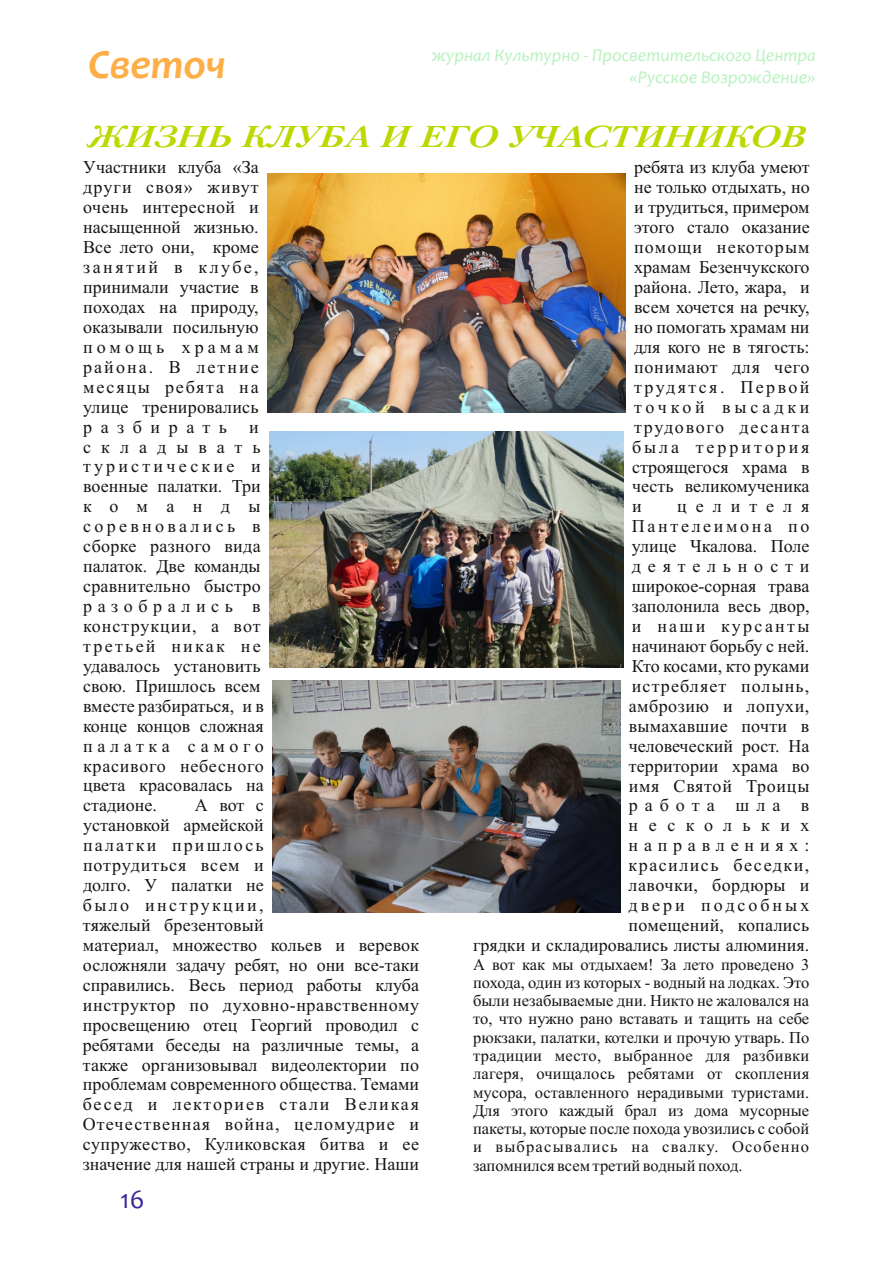
<style>
.page{position:relative;width:893px;height:1263px;background:#fff}
.page>*{position:absolute;margin:0;border:0;box-sizing:border-box;transform-origin:0 0}
.t1{font:italic 700 42px "Candara";color:#feae47}
.t2{font:italic 700 30px "Caslon";color:#bcd800}
.t3{font:27px "Candara";color:#3c2b99}
.t4{font:18px "Times New Roman";letter-spacing:.01em;color:#151616}
.t5{font:18px "Times New Roman";letter-spacing:.03em;color:#151616}
.t6{font:italic 18px/21.9px "Candara";color:#b6f2bc;text-align:right}
.t7{font:18px "Times New Roman";letter-spacing:.065em;color:#151616}
.t8{font:18px "Times New Roman";letter-spacing:.1em;color:#151616}
.t9{font:18px "Times New Roman";letter-spacing:.04em;color:#151616}
.t10{font:18px "Times New Roman";letter-spacing:.035em;color:#151616}
.t11{font:18px "Times New Roman";letter-spacing:.06em;color:#151616}
.t12{font:18px "Times New Roman";letter-spacing:.135em;color:#151616}
.t13{font:18px "Times New Roman";letter-spacing:.165em;color:#151616}
.t14{font:18px "Times New Roman";letter-spacing:.125em;color:#151616}
.t15{font:18px "Times New Roman";letter-spacing:.08em;color:#151616}
.t16{font:18px "Times New Roman";letter-spacing:.095em;color:#151616}
.t17{font:18px "Times New Roman";letter-spacing:.055em;color:#151616}
.t18{font:18px "Times New Roman";letter-spacing:.05em;color:#151616}
.t19{font:18px "Times New Roman";letter-spacing:.045em;color:#151616}
.t20{font:18px "Times New Roman";letter-spacing:.12em;color:#151616}
.t21{font:18px "Times New Roman";letter-spacing:.13em;color:#151616}
.t22{font:18px "Times New Roman";letter-spacing:.115em;color:#151616}
.t23{font:18px "Times New Roman";letter-spacing:.18em;color:#151616}
.t24{font:18px "Times New Roman";letter-spacing:.185em;color:#151616}
.t25{font:18px "Times New Roman";letter-spacing:.145em;color:#151616}
.t26{font:18px "Times New Roman";letter-spacing:.215em;color:#151616}
.t27{font:18px "Times New Roman";letter-spacing:.26em;color:#151616}
.t28{font:18px "Times New Roman";letter-spacing:.325em;color:#151616}
.t29{font:18px "Times New Roman";letter-spacing:.225em;color:#151616}
.t30{font:18px "Times New Roman";letter-spacing:.375em;color:#151616}
.t31{font:18px "Times New Roman";letter-spacing:.31em;color:#151616}
.t32{font:18px "Times New Roman";letter-spacing:.475em;color:#151616}
.t33{font:18px "Times New Roman";letter-spacing:.56em;color:#151616}
.t34{font:18px "Times New Roman";letter-spacing:.39em;color:#151616}
.t35{font:18px "Times New Roman";letter-spacing:.575em;color:#151616}
.t36{font:18px "Times New Roman";letter-spacing:.5em;color:#151616}
.t37{font:18px "Times New Roman";letter-spacing:1.025em;color:#151616}
.t38{font:16.5px/18.3px "Times New Roman";color:#151616}
.t39{font:16.5px "Times New Roman";letter-spacing:.02em;color:#151616}
.t40{font:16.5px "Times New Roman";letter-spacing:.07em;color:#151616}
</style>
<div class="page">
<img style="left:267px;top:174px;width:359px;height:238px">
<img style="left:269px;top:432px;width:355px;height:236px">
<img style="left:273px;top:681px;width:347px;height:231px">
<h1 class="t1" style="left:88px;top:47px;width:139px">Светоч</h1>
<p class="t6" style="left:431px;top:46px;width:386px">журнал Культурно - Просветительского Центра «Русское Возрождение»</p>
<h2 class="t2" style="left:89px;top:127px;width:719px">ЖИЗНЬ КЛУБА И ЕГО УЧАСТИНИКОВ</h2>
<p class="t4" style="left:83px;top:161px;width:177px">Участники клуба «За</p>
<p class="t4" style="left:634px;top:161px;width:177px">ребята из клуба умеют</p>
<p class="t11" style="left:83px;top:181px;width:177px">други своя» живут</p>
<p class="t4" style="left:634px;top:181px;width:177px">не только отдыхать, но</p>
<p class="t4" style="left:83px;top:201px;width:177px">очень интересной и</p>
<p class="t4" style="left:634px;top:201px;width:177px">и трудиться, примером</p>
<p class="t4" style="left:83px;top:221px;width:177px">насыщенной жизнью.</p>
<p class="t4" style="left:634px;top:221px;width:177px">этого стало оказание</p>
<p class="t4" style="left:83px;top:241px;width:177px">Все лето они, кроме</p>
<p class="t7" style="left:634px;top:241px;width:177px">помощи некоторым</p>
<p class="t12" style="left:83px;top:261px;width:177px">занятий в клубе,</p>
<p class="t4" style="left:634px;top:261px;width:177px">храмам Безенчукского</p>
<p class="t4" style="left:83px;top:280px;width:177px">принимали участие в</p>
<p class="t4" style="left:634px;top:281px;width:177px">района. Лето, жара, и</p>
<p class="t4" style="left:83px;top:300px;width:177px">походах на природу,</p>
<p class="t4" style="left:634px;top:301px;width:177px">всем хочется на речку,</p>
<p class="t4" style="left:83px;top:320px;width:177px">оказывали посильную</p>
<p class="t4" style="left:634px;top:320px;width:177px">но помогать храмам ни</p>
<p class="t29" style="left:83px;top:340px;width:177px">помощь храмам</p>
<p class="t4" style="left:634px;top:340px;width:177px">для кого не в тягость:</p>
<p class="t22" style="left:83px;top:360px;width:177px">района. В летние</p>
<p class="t19" style="left:634px;top:360px;width:177px">понимают для чего</p>
<p class="t8" style="left:83px;top:380px;width:177px">месяцы ребята на</p>
<p class="t12" style="left:634px;top:380px;width:177px">трудятся. Первой</p>
<p class="t4" style="left:83px;top:400px;width:177px">улице тренировались</p>
<p class="t26" style="left:634px;top:400px;width:177px">точкой высадки</p>
<p class="t32" style="left:83px;top:420px;width:177px">разбирать и</p>
<p class="t16" style="left:634px;top:420px;width:177px">трудового десанта</p>
<p class="t33" style="left:83px;top:440px;width:179px">складывать</p>
<p class="t13" style="left:632px;top:440px;width:179px">была территория</p>
<p class="t23" style="left:83px;top:460px;width:179px">туристические и</p>
<p class="t4" style="left:632px;top:460px;width:179px">строящегося храма в</p>
<p class="t4" style="left:83px;top:480px;width:179px">военные палатки. Три</p>
<p class="t4" style="left:632px;top:480px;width:179px">честь великомученика</p>
<p class="t37" style="left:83px;top:500px;width:179px">команды</p>
<p class="t4" style="left:632px;top:500px;width:11px">и</p>
<p class="t36" style="left:677px;top:500px;width:134px">целителя</p>
<p class="t24" style="left:83px;top:520px;width:179px">соревновались в</p>
<p class="t25" style="left:632px;top:520px;width:179px">Пантелеимона по</p>
<p class="t4" style="left:83px;top:540px;width:179px">сборке разного вида</p>
<p class="t4" style="left:632px;top:540px;width:179px">улице Чкалова. Поле</p>
<p class="t4" style="left:83px;top:560px;width:179px">палаток. Две команды</p>
<p class="t30" style="left:632px;top:560px;width:179px">деятельности</p>
<p class="t4" style="left:83px;top:580px;width:179px">сравнительно быстро</p>
<p class="t4" style="left:632px;top:580px;width:179px">широкое-сорная трава</p>
<p class="t31" style="left:83px;top:599px;width:179px">разобрались в</p>
<p class="t4" style="left:632px;top:600px;width:179px">заполонила весь двор,</p>
<p class="t17" style="left:83px;top:619px;width:179px">конструкции, а вот</p>
<p class="t14" style="left:632px;top:619px;width:179px">и наши курсанты</p>
<p class="t14" style="left:83px;top:639px;width:179px">третьей никак не</p>
<p class="t4" style="left:632px;top:639px;width:179px">начинают борьбу с ней.</p>
<p class="t4" style="left:83px;top:659px;width:179px">удавалось установить</p>
<p class="t4" style="left:632px;top:659px;width:179px">Кто косами, кто руками</p>
<p class="t4" style="left:83px;top:679px;width:179px">свою. Пришлось всем</p>
<p class="t11" style="left:632px;top:679px;width:179px">истребляет полынь,</p>
<p class="t4" style="left:83px;top:699px;width:182px">вместе разбираться, и в</p>
<p class="t5" style="left:629px;top:699px;width:182px">амброзию и лопухи,</p>
<p class="t4" style="left:83px;top:719px;width:182px">конце концов сложная</p>
<p class="t4" style="left:629px;top:719px;width:182px">вымахавшие почти в</p>
<p class="t27" style="left:83px;top:739px;width:182px">палатка самого</p>
<p class="t4" style="left:629px;top:739px;width:182px">человеческий рост. На</p>
<p class="t9" style="left:83px;top:759px;width:182px">красивого небесного</p>
<p class="t4" style="left:629px;top:759px;width:182px">территории храма во</p>
<p class="t4" style="left:83px;top:779px;width:182px">цвета красовалась на</p>
<p class="t9" style="left:629px;top:779px;width:182px">имя Святой Троицы</p>
<p class="t4" style="left:83px;top:799px;width:75px">стадионе.</p>
<p class="t4" style="left:195px;top:799px;width:70px">А вот с</p>
<p class="t34" style="left:629px;top:799px;width:182px">работа шла в</p>
<p class="t4" style="left:83px;top:819px;width:182px">установкой армейской</p>
<p class="t35" style="left:629px;top:819px;width:182px">нескольких</p>
<p class="t20" style="left:83px;top:839px;width:182px">палатки пришлось</p>
<p class="t28" style="left:629px;top:839px;width:182px">направлениях:</p>
<p class="t18" style="left:83px;top:859px;width:182px">потрудиться всем и</p>
<p class="t15" style="left:629px;top:859px;width:182px">красились беседки,</p>
<p class="t4" style="left:83px;top:879px;width:182px">долго. У палатки не</p>
<p class="t5" style="left:629px;top:879px;width:182px">лавочки, бордюры и</p>
<p class="t21" style="left:83px;top:898px;width:182px">было инструкции,</p>
<p class="t13" style="left:629px;top:899px;width:182px">двери подсобных</p>
<p class="t4" style="left:83px;top:918px;width:182px">тяжелый брезентовый</p>
<p class="t4" style="left:629px;top:918px;width:182px">помещений, копались</p>
<p class="t4" style="left:83px;top:938px;width:338px">материал, множество кольев и веревок</p>
<p class="t4" style="left:473px;top:938px;width:338px">грядки и складировались листы алюминия.</p>
<p class="t4" style="left:83px;top:958px;width:338px">осложняли задачу ребят, но они все-таки</p>
<p class="t38" style="left:473px;top:956px;width:338px">А вот как мы отдыхаем! За лето проведено 3</p>
<p class="t4" style="left:83px;top:978px;width:338px">справились. Весь период работы клуба</p>
<p class="t38" style="left:473px;top:975px;width:338px">похода, один из которых - водный на лодках. Это</p>
<p class="t10" style="left:83px;top:998px;width:338px">инструктор по духовно-нравственному</p>
<p class="t38" style="left:473px;top:993px;width:338px">были незабываемые дни. Никто не жаловался на то, что нужно рано вставать и тащить на себе</p>
<p class="t4" style="left:83px;top:1018px;width:338px">просвещению отец Георгий проводил с</p>
<p class="t38" style="left:473px;top:1030px;width:338px">рюкзаки, палатки, котелки и прочую утварь. По</p>
<p class="t4" style="left:83px;top:1038px;width:338px">ребятами беседы на различные темы, а</p>
<p class="t39" style="left:473px;top:1049px;width:338px">традиции место, выбранное для разбивки</p>
<p class="t4" style="left:83px;top:1058px;width:338px">также организовывал видеолектории по</p>
<p class="t38" style="left:473px;top:1066px;width:338px">лагеря, очищалось ребятами от скопления</p>
<p class="t4" style="left:83px;top:1078px;width:338px">проблемам современного общества. Темами</p>
<p class="t38" style="left:473px;top:1084px;width:338px">мусора, оставленного нерадивыми туристами.</p>
<p class="t8" style="left:83px;top:1098px;width:338px">бесед и лекториев стали Великая</p>
<p class="t38" style="left:473px;top:1103px;width:338px">Для этого каждый брал из дома мусорные</p>
<p class="t7" style="left:83px;top:1118px;width:338px">Отечественная война, целомудрие и</p>
<p class="t38" style="left:473px;top:1121px;width:338px">пакеты, которые после похода увозились с собой</p>
<p class="t5" style="left:83px;top:1138px;width:338px">супружество, Куликовская битва и ее</p>
<p class="t40" style="left:473px;top:1141px;width:338px">и выбрасывались на свалку. Особенно</p>
<p class="t4" style="left:83px;top:1158px;width:338px">значение для нашей страны и другие. Наши</p>
<p class="t38" style="left:473px;top:1157px;width:271px">запомнился всем третий водный поход.</p>
<h3 class="t3" style="left:120px;top:1188px;width:26px">16</h3>
</div>
